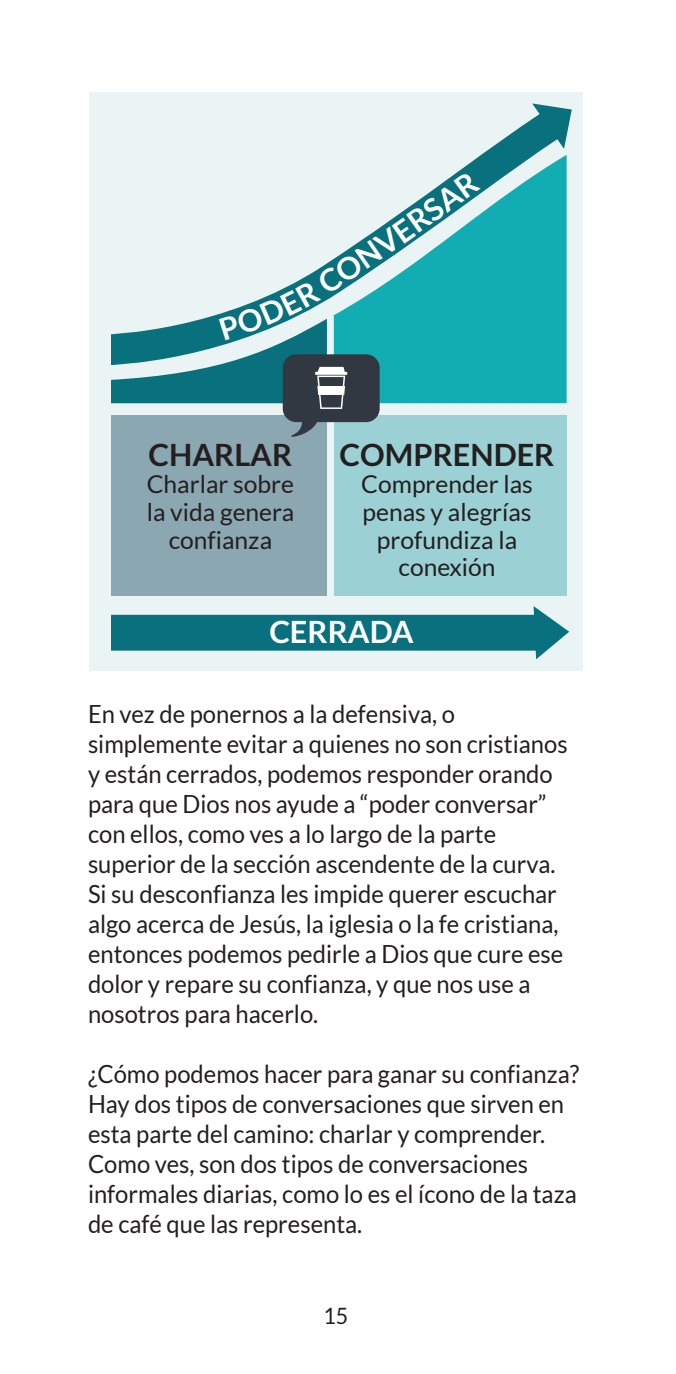
<style>
.page{position:relative;width:676px;height:1374px;background:#fff}
.page>*{position:absolute;margin:0;border:0;box-sizing:border-box;transform-origin:0 0}
.t1{font:700 30.75px "Lato";color:#231f20}
.t2{font:700 30.75px "Lato";color:#fff}
.t3{font:25px/30px "Lato";color:#231f20;scale:.95 1}
.t4{font:24.5px/27.8px "Lato";color:#231f20;text-align:center}
.t5{font:22.5px "Lato";color:#231f20;scale:.95 1}
</style>
<div class="page">
<div style="left:89px;top:92px;width:493px;height:578px;background:#eaf4f5"></div>
<svg style="left:111px;top:606px;width:458px;height:53px"></svg>
<div style="left:110px;top:415px;width:217px;height:181px;background:#8ba7b1"></div>
<div style="left:333px;top:415px;width:233px;height:181px;background:#9bd0d4"></div>
<div style="left:480px;top:380px;width:86px;height:23px;background:#12adb2"></div>
<svg style="left:459px;top:92px;width:124px;height:288px"></svg>
<svg style="left:532px;top:95px;width:47px;height:54px"></svg>
<svg style="left:110px;top:171px;width:370px;height:268px"></svg>
<p class="t1" style="left:148px;top:437px;width:145px">CHARLAR</p>
<p class="t4" style="left:147px;top:470px;width:149px">Charlar sobre la vida genera confianza</p>
<p class="t1" style="left:339px;top:437px;width:216px">COMPRENDER</p>
<p class="t4" style="left:361px;top:470px;width:173px">Comprender las penas y alegrías profundiza la conexión</p>
<p class="t2" style="left:269px;top:614px;width:146px">CERRADA</p>
<p class="t3" style="left:88px;top:698px;width:506px">En vez de ponernos a la defensiva, o simplemente evitar a quienes no son cristianos y están cerrados, podemos responder orando para que Dios nos ayude a “poder conversar” con ellos, como ves a lo largo de la parte superior de la sección ascendente de la curva.<br>Si su desconfianza les impide querer escuchar algo acerca de Jesús, la iglesia o la fe cristiana, entonces podemos pedirle a Dios que cure ese dolor y repare su confianza, y que nos use a nosotros para hacerlo.</p>
<p class="t3" style="left:88px;top:1058px;width:518px">¿Cómo podemos hacer para ganar su confianza?<br>Hay dos tipos de conversaciones que sirven en esta parte del camino: charlar y comprender.<br>Como ves, son dos tipos de conversaciones informales diarias, como lo es el ícono de la taza de café que las representa.</p>
<p class="t5" style="left:323px;top:1303px;width:28px">15</p>
</div>
